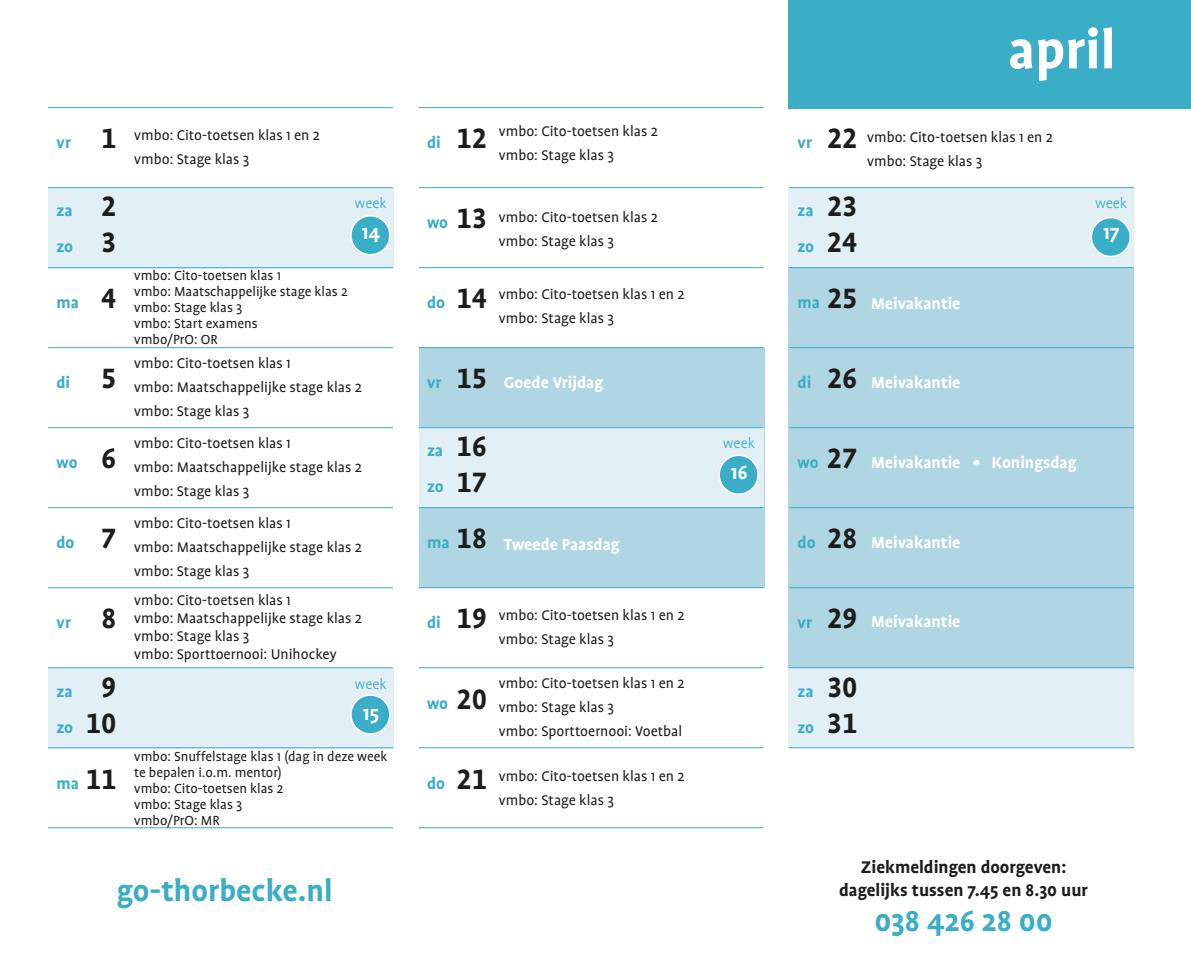
<style>
.page{position:relative;width:1191px;height:964px;background:#fff}
.page>*{position:absolute;margin:0;border:0;box-sizing:border-box;transform-origin:0 0}
.t1{font:700 60px "Profile";color:#fff}
.t2{font:700 33.8px "Profile";color:#3aadc7}
.t3{font:700 32.8px "Profile";color:#3aadc7}
.t4{font:700 21.8px "Profile";color:#fff}
.t5{font:700 19.2px/23.2px "Profile";color:#1d1d1b;text-align:center}
.t6{font:700 18px/36px "Profile";color:#3aadc7}
.t7{font:700 18px "Profile";color:#fff}
.t8{font:16px/24px "Profile";color:#1d1d1b}
.t9{font:300 16px "Profile";color:#3aadc7}
.t10{font:15px/16px "Profile";color:#1d1d1b}
.s1{font-family:"Profile NO";font-size:32px;color:#1d1d1b}
</style>
<div class="page">
<div style="left:788px;top:267px;width:345px;height:401px;background:#b1d6e3"></div>
<div style="left:419px;top:347px;width:345px;height:241px;background:#b1d6e3"></div>
<div style="left:788px;top:0;width:403px;height:108px;background:#3aadc7"></div>
<div style="left:788px;top:187px;width:345px;height:80px;background:#e2eff5"></div>
<div style="left:788px;top:668px;width:345px;height:80px;background:#e2eff5"></div>
<div style="left:419px;top:427px;width:345px;height:80px;background:#e2eff5"></div>
<div style="left:48px;top:188px;width:345px;height:80px;background:#e2eff5"></div>
<div style="left:48px;top:668px;width:345px;height:80px;background:#e2eff5"></div>
<div style="left:719px;top:455px;width:39px;height:39px;background:#3aadc7;border-radius:50%"></div>
<div style="left:718px;top:454px;width:41px;height:41px;border:2px solid #fff;border-radius:50%"></div>
<hr style="left:48px;top:107px;width:345px;height:1px;background:#3aadc7">
<hr style="left:48px;top:187px;width:345px;height:1px;background:#3aadc7">
<hr style="left:48px;top:267px;width:345px;height:1px;background:#3aadc7">
<hr style="left:48px;top:347px;width:345px;height:1px;background:#3aadc7">
<hr style="left:48px;top:427px;width:345px;height:1px;background:#3aadc7">
<hr style="left:48px;top:507px;width:345px;height:1px;background:#3aadc7">
<hr style="left:48px;top:587px;width:345px;height:1px;background:#3aadc7">
<hr style="left:48px;top:667px;width:345px;height:1px;background:#3aadc7">
<hr style="left:48px;top:747px;width:345px;height:1px;background:#3aadc7">
<hr style="left:48px;top:827px;width:345px;height:1px;background:#3aadc7">
<hr style="left:418px;top:107px;width:345px;height:1px;background:#3aadc7">
<hr style="left:418px;top:187px;width:345px;height:1px;background:#3aadc7">
<hr style="left:418px;top:267px;width:345px;height:1px;background:#3aadc7">
<hr style="left:418px;top:347px;width:345px;height:1px;background:#3aadc7">
<hr style="left:418px;top:427px;width:345px;height:1px;background:#3aadc7">
<hr style="left:418px;top:507px;width:345px;height:1px;background:#3aadc7">
<hr style="left:418px;top:587px;width:345px;height:1px;background:#3aadc7">
<hr style="left:418px;top:667px;width:345px;height:1px;background:#3aadc7">
<hr style="left:418px;top:747px;width:345px;height:1px;background:#3aadc7">
<hr style="left:418px;top:827px;width:345px;height:1px;background:#3aadc7">
<hr style="left:789px;top:187px;width:345px;height:1px;background:#3aadc7">
<hr style="left:789px;top:267px;width:345px;height:1px;background:#3aadc7">
<hr style="left:789px;top:347px;width:345px;height:1px;background:#3aadc7">
<hr style="left:789px;top:427px;width:345px;height:1px;background:#3aadc7">
<hr style="left:789px;top:507px;width:345px;height:1px;background:#3aadc7">
<hr style="left:789px;top:587px;width:345px;height:1px;background:#3aadc7">
<hr style="left:789px;top:667px;width:345px;height:1px;background:#3aadc7">
<hr style="left:789px;top:747px;width:345px;height:1px;background:#3aadc7">
<div style="left:1091px;top:218px;width:39px;height:38px;background:#3aadc7;border-radius:50%"></div>
<div style="left:1090px;top:217px;width:41px;height:40px;border:2px solid #fff;border-radius:50%"></div>
<div style="left:351px;top:216px;width:39px;height:39px;background:#3aadc7;border-radius:50%"></div>
<div style="left:350px;top:215px;width:40px;height:40px;border:2px solid #fff;border-radius:50%"></div>
<div style="left:351px;top:695px;width:39px;height:39px;background:#3aadc7;border-radius:50%"></div>
<div style="left:350px;top:694px;width:40px;height:41px;border:2px solid #fff;border-radius:50%"></div>
<p class="t6" style="left:57px;top:125px;width:62px">vr <span class="s1">1</span></p>
<p class="t6" style="left:57px;top:193px;width:61px">za <span class="s1">2 </span>zo <span class="s1">3</span></p>
<p class="t6" style="left:57px;top:285px;width:62px">ma <span class="s1">4</span></p>
<p class="t6" style="left:57px;top:365px;width:62px">di <span class="s1">5</span></p>
<p class="t6" style="left:57px;top:445px;width:61px">wo <span class="s1">6</span></p>
<p class="t6" style="left:57px;top:525px;width:62px">do <span class="s1">7</span></p>
<p class="t6" style="left:57px;top:605px;width:61px">vr <span class="s1">8</span></p>
<p class="t6" style="left:57px;top:673px;width:61px">za <span class="s1">9 </span>zo <span class="s1">10</span></p>
<p class="t6" style="left:57px;top:765px;width:62px">ma <span class="s1">11</span></p>
<p class="t8" style="left:134px;top:124px;width:187px">vmbo: Cito-toetsen klas 1 en 2 vmbo: Stage klas 3</p>
<p class="t9" style="left:355px;top:195px;width:33px">week</p>
<h3 class="t4" style="left:362px;top:221px;width:20px">14</h3>
<p class="t10" style="left:134px;top:268px;width:215px">vmbo: Cito-toetsen klas 1<br>vmbo: Maatschappelijke stage klas 2 vmbo: Stage klas 3<br>vmbo: Start examens<br>vmbo/PrO: OR</p>
<p class="t8" style="left:134px;top:352px;width:229px">vmbo: Cito-toetsen klas 1<br>vmbo: Maatschappelijke stage klas 2 vmbo: Stage klas 3</p>
<p class="t8" style="left:134px;top:431px;width:229px">vmbo: Cito-toetsen klas 1<br>vmbo: Maatschappelijke stage klas 2 vmbo: Stage klas 3</p>
<p class="t8" style="left:134px;top:511px;width:229px">vmbo: Cito-toetsen klas 1<br>vmbo: Maatschappelijke stage klas 2 vmbo: Stage klas 3</p>
<p class="t8" style="left:134px;top:591px;width:229px;line-height:18px">vmbo: Cito-toetsen klas 1<br>vmbo: Maatschappelijke stage klas 2 vmbo: Stage klas 3<br>vmbo: Sporttoernooi: Unihockey</p>
<p class="t9" style="left:355px;top:675px;width:33px">week</p>
<h3 class="t4" style="left:363px;top:701px;width:18px">15</h3>
<p class="t10" style="left:134px;top:749px;width:255px">vmbo: Snuffelstage klas 1 (dag in deze week te bepalen i.o.m. mentor)<br>vmbo: Cito-toetsen klas 2<br>vmbo: Stage klas 3<br>vmbo/PrO: MR</p>
<h2 class="t2" style="left:117px;top:872px;width:217px">go-thorbecke.nl</h2>
<p class="t6" style="left:427px;top:125px;width:62px">di <span class="s1">12</span></p>
<p class="t8" style="left:499px;top:120px;width:160px">vmbo: Cito-toetsen klas 2 vmbo: Stage klas 3</p>
<p class="t6" style="left:427px;top:205px;width:61px">wo <span class="s1">13</span></p>
<p class="t6" style="left:427px;top:285px;width:61px">do <span class="s1">14</span></p>
<p class="t8" style="left:499px;top:205px;width:160px">vmbo: Cito-toetsen klas 2 vmbo: Stage klas 3</p>
<p class="t8" style="left:499px;top:282px;width:187px">vmbo: Cito-toetsen klas 1 en 2 vmbo: Stage klas 3</p>
<p class="t6" style="left:427px;top:365px;width:62px">vr <span class="s1">15</span></p>
<p class="t7" style="left:504px;top:373px;width:101px">Goede Vrijdag</p>
<p class="t6" style="left:427px;top:433px;width:61px">za <span class="s1">16 </span>zo <span class="s1">17</span></p>
<p class="t6" style="left:427px;top:525px;width:62px">ma <span class="s1">18</span></p>
<p class="t7" style="left:504px;top:535px;width:117px">Tweede Paasdag</p>
<p class="t6" style="left:427px;top:605px;width:62px">di <span class="s1">19</span></p>
<p class="t6" style="left:427px;top:685px;width:61px">wo <span class="s1">20</span></p>
<p class="t6" style="left:427px;top:765px;width:61px">do <span class="s1">21</span></p>
<p class="t8" style="left:499px;top:603px;width:187px">vmbo: Cito-toetsen klas 1 en 2 vmbo: Stage klas 3</p>
<p class="t8" style="left:499px;top:671px;width:187px">vmbo: Cito-toetsen klas 1 en 2 vmbo: Stage klas 3<br>vmbo: Sporttoernooi: Voetbal</p>
<p class="t8" style="left:499px;top:764px;width:187px">vmbo: Cito-toetsen klas 1 en 2 vmbo: Stage klas 3</p>
<p class="t9" style="left:723px;top:435px;width:33px">week</p>
<h3 class="t4" style="left:730px;top:461px;width:19px">16</h3>
<h1 class="t1" style="left:1008px;top:18px;width:109px">april</h1>
<p class="t6" style="left:797px;top:125px;width:62px">vr <span class="s1">22</span></p>
<p class="t8" style="left:867px;top:125px;width:187px">vmbo: Cito-toetsen klas 1 en 2 vmbo: Stage klas 3</p>
<p class="t6" style="left:797px;top:193px;width:61px">za <span class="s1">23 </span>zo <span class="s1">24</span></p>
<p class="t6" style="left:797px;top:285px;width:62px">ma <span class="s1">25</span></p>
<p class="t7" style="left:871px;top:294px;width:91px">Meivakantie</p>
<p class="t9" style="left:1095px;top:195px;width:33px">week</p>
<h3 class="t4" style="left:1103px;top:221px;width:18px">17</h3>
<p class="t6" style="left:797px;top:365px;width:62px">di <span class="s1">26</span></p>
<p class="t7" style="left:871px;top:373px;width:91px">Meivakantie</p>
<p class="t6" style="left:797px;top:445px;width:61px">wo <span class="s1">27</span></p>
<p class="t7" style="left:871px;top:452px;width:207px">Meivakantie • Koningsdag</p>
<p class="t6" style="left:797px;top:525px;width:62px">do <span class="s1">28</span></p>
<p class="t7" style="left:871px;top:533px;width:91px">Meivakantie</p>
<p class="t6" style="left:797px;top:605px;width:62px">vr <span class="s1">29</span></p>
<p class="t7" style="left:871px;top:611px;width:91px">Meivakantie</p>
<p class="t6" style="left:797px;top:673px;width:61px">za <span class="s1">30 </span>zo <span class="s1">31</span></p>
<p class="t5" style="left:839px;top:855px;width:250px">Ziekmeldingen doorgeven: dagelijks tussen 7.45 en 8.30 uur</p>
<h3 class="t3" style="left:874px;top:903px;width:180px">038 426 28 00</h3>
</div>
